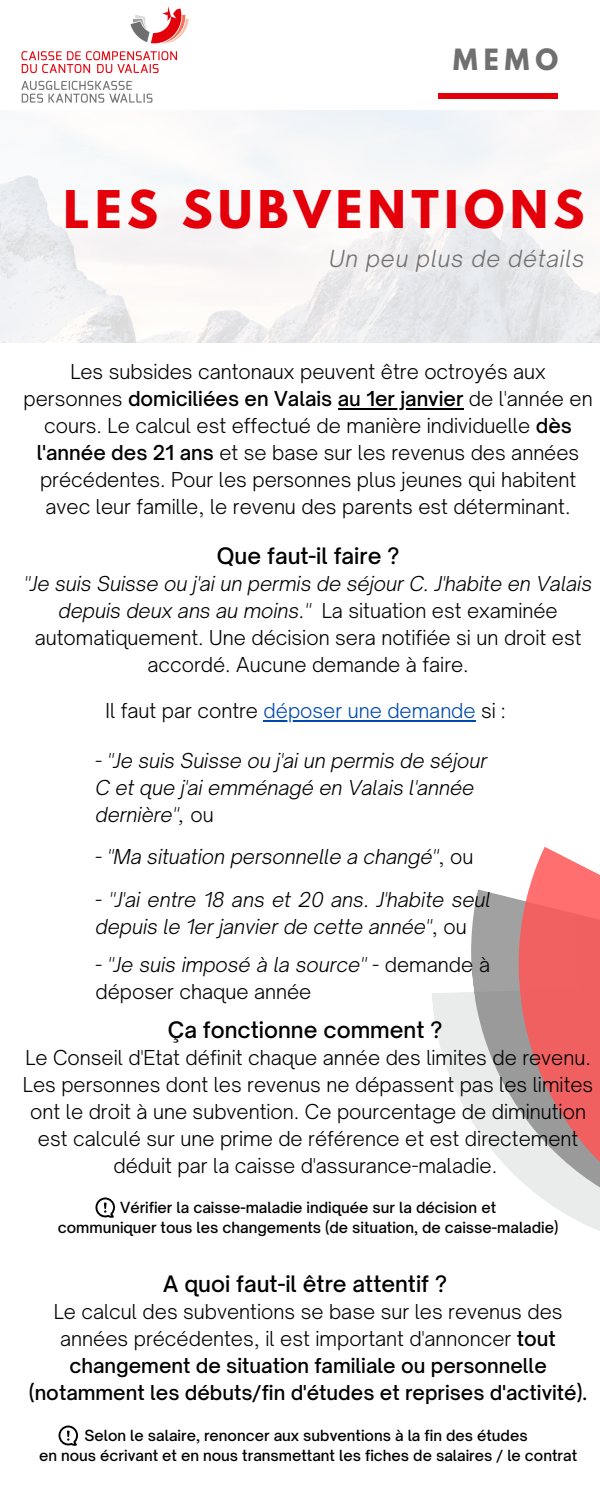
<style>
.page{position:relative;width:600px;height:1500px;background:#fff}
.page>*{position:absolute;margin:0;border:0;box-sizing:border-box;transform-origin:0 0}
.t1{font:700 46px "League Spartan";letter-spacing:.12em;color:#e3000b}
.t2{font:700 26px "League Spartan";color:#6f706f}
.t3{font:italic 300 22.5px "Open Sauce One";letter-spacing:.04em;color:#6f706f}
.t4{font:500 21.7px "Open Sauce One";color:#000}
.t5{font:300 19.7px/27px "Open Sauce One";color:#000;text-align:center}
.t6{font:500 19.7px/27px "Open Sauce One";color:#000;text-align:center}
.t7{font:italic 300 19.7px/27px "Open Sauce One";color:#000}
.t8{font:500 14.7px/20.2px "Open Sauce One";color:#000;text-align:center}
.s1{font-weight:500}
.s2{font-style:italic}
.s3{color:#004aad}
.s4{font-style:normal}
.s5{font-weight:300}
</style>
<div class="page">
<div style="left:438px;top:93px;width:120px;height:6px;background:#e3000b"></div>
<img style="left:0;top:111px;width:600px;height:232px">
<img style="left:21px;top:6px;width:168px;height:96px">
<svg style="left:432px;top:996px;width:24px;height:94px;fill:#eaebeb"></svg>
<svg style="left:456px;top:996px;width:48px;height:168px;fill:#eaebeb"></svg>
<svg style="left:504px;top:996px;width:96px;height:235px"></svg>
<svg style="left:348px;top:721px;width:252px;height:275px"></svg>
<hr style="left:338px;top:408px;width:125px;height:1px;background:#000">
<hr style="left:264px;top:720px;width:212px;height:1px;background:#004aad">
<svg style="left:59px;top:1426px;width:19px;height:20px"></svg>
<svg style="left:95px;top:1198px;width:20px;height:20px"></svg>
<h2 class="t2" style="left:453px;top:47px;width:106px">MEMO</h2>
<h1 class="t1" style="left:63px;top:187px;width:523px">LES SUBVENTIONS</h1>
<p class="t3" style="left:329px;top:244px;width:257px">Un peu plus de détails</p>
<p class="t5" style="left:24px;top:358px;width:571px">Les subsides cantonaux peuvent être octroyés aux personnes <span class="s1">domiciliées en Valais au 1er janvier</span> de l'année en cours. Le calcul est effectué de manière individuelle <span class="s1">dès l'année des 21 ans</span> et se base sur les revenus des années précédentes. Pour les personnes plus jeunes qui habitent avec leur famille, le revenu des parents est déterminant.</p>
<p class="t4" style="left:217px;top:542px;width:184px">Que faut-il faire ?</p>
<p class="t5" style="left:24px;top:570px;width:569px"><span class="s2">"Je suis Suisse ou j'ai un permis de séjour C. J'habite en Valais depuis deux ans au moins."</span> La situation est examinée automatiquement. Une décision sera notifiée si un droit est accordé. Aucune demande à faire.</p>
<p class="t5" style="left:106px;top:697px;width:401px">Il faut par contre <span class="s3">déposer une demande</span> si :</p>
<p class="t7" style="left:95px;top:747px;width:393px"><span class="s4">-</span> "Je suis Suisse ou j'ai un permis de séjour<br>C et que j'ai emménagé en Valais l'année dernière", <span class="s4">ou</span></p>
<p class="t7" style="left:95px;top:843px;width:380px"><span class="s4">-</span> "Ma situation personnelle a changé"<span class="s4">, ou</span></p>
<p class="t7" style="left:95px;top:886px;width:397px"><span class="s4">-</span> "J'ai entre 18 ans et 20 ans. J'habite seul depuis le 1er janvier de cette année"<span class="s4">, ou</span></p>
<p class="t5" style="left:95px;top:951px;width:396px;text-align:left">- <span class="s2">"Je suis imposé à la source"</span> - demande à déposer chaque année</p>
<p class="t4" style="left:168px;top:1016px;width:276px">Ça fonctionne comment ?</p>
<p class="t5" style="left:23px;top:1044px;width:572px">Le Conseil d'Etat définit chaque année des limites de revenu.<br>Les personnes dont les revenus ne dépassent pas les limites ont le droit à une subvention. Ce pourcentage de diminution est calculé sur une prime de référence et est directement déduit par la caisse d'assurance-maladie.</p>
<p class="t8" style="left:58px;top:1197px;width:502px">Vérifier la caisse-maladie indiquée sur la décision et<br>communiquer tous les changements (de situation, de caisse-maladie)</p>
<p class="t4" style="left:163px;top:1271px;width:285px">A quoi faut-il être attentif ?</p>
<p class="t6" style="left:29px;top:1298px;width:560px"><span class="s5">Le calcul des subventions se base sur les revenus des années précédentes, il est important d'annoncer</span> tout changement de situation familiale ou personnelle (notamment les débuts/fin d'études et reprises d'activité).</p>
<p class="t8" style="left:39px;top:1425px;width:540px">Selon le salaire, renoncer aux subventions à la fin des études<br>en nous écrivant et en nous transmettant les fiches de salaires / le contrat</p>
</div>
